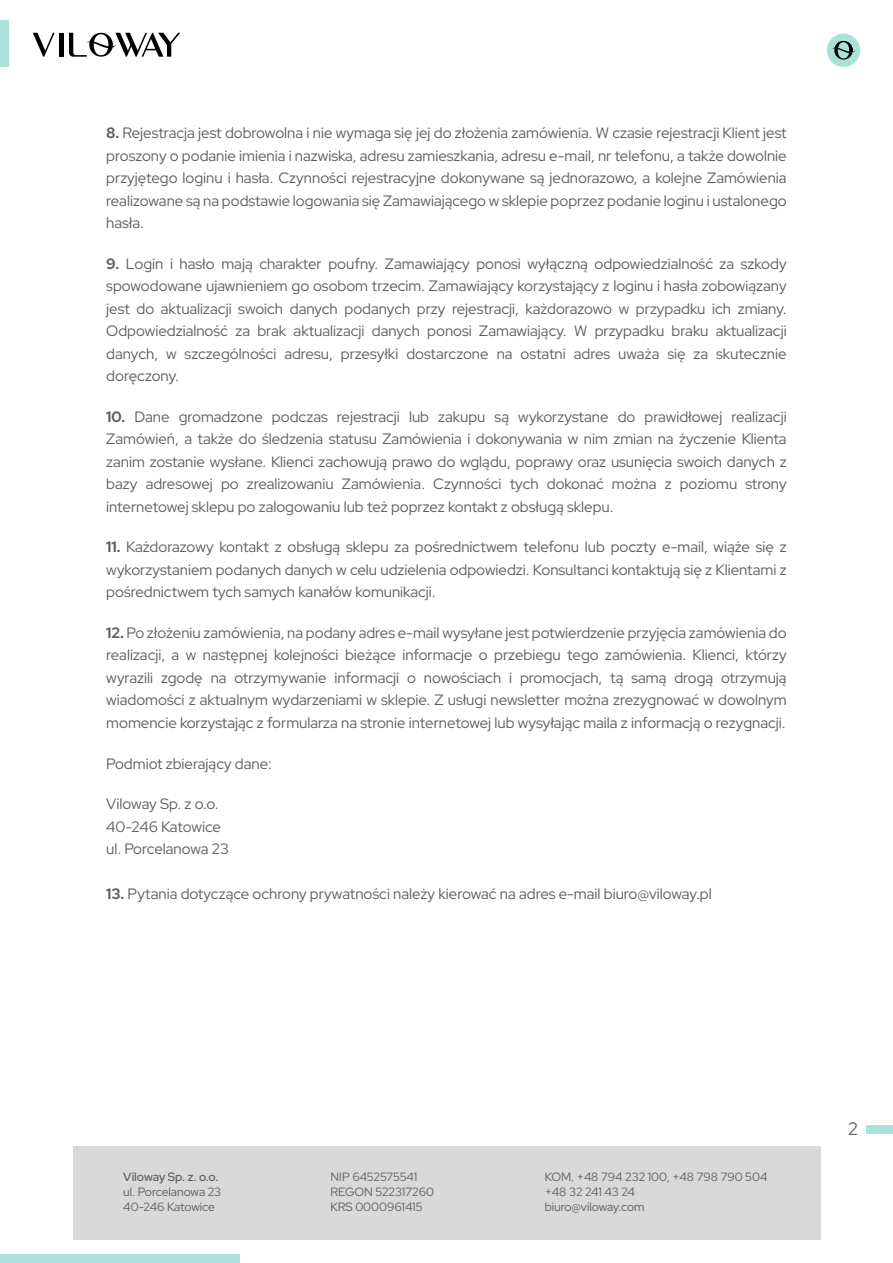
<style>
.page{position:relative;width:893px;height:1263px;background:#fff}
.page>*{position:absolute;margin:0;border:0;box-sizing:border-box;transform-origin:0 0}
.t1{font:18px "Red Hat Display";color:#5e5e5e}
.t2{font:15px/22.5px "Red Hat Display";color:#5e5e5e;text-align:justify}
.t3{font:12px/15px "Red Hat Display";color:#5e5e5e}
.t4{font:600 12px "Red Hat Display";color:#5e5e5e}
.s1{font-weight:700}
</style>
<div class="page">
<svg style="left:33px;top:33px;width:22px;height:24px"></svg>
<hr style="left:60px;top:33px;width:4px;height:24px;background:#000">
<svg style="left:69px;top:33px;width:111px;height:24px"></svg>
<div style="left:73px;top:1146px;width:747px;height:94px;background:#d9d9d9"></div>
<div style="left:827px;top:34px;width:33px;height:33px;background:#ace1d9;border-radius:50%"></div>
<svg style="left:832px;top:41px;width:23px;height:19px"></svg>
<div style="left:0;top:21px;width:9px;height:46px;background:#ace1d9"></div>
<div style="left:0;top:1254px;width:239px;height:9px;background:#ace1d9"></div>
<div style="left:867px;top:1125px;width:26px;height:8px;background:#ace1d9"></div>
<p class="t2" style="left:106px;top:122px;width:682px"><span class="s1">8.</span> Rejestracja jest dobrowolna i nie wymaga się jej do złożenia zamówienia. W czasie rejestracji Klient jest proszony o podanie imienia i nazwiska, adresu zamieszkania, adresu e-mail, nr telefonu, a także dowolnie przyjętego loginu i hasła. Czynności rejestracyjne dokonywane są jednorazowo, a kolejne Zamówienia realizowane są na podstawie logowania się Zamawiającego w sklepie poprzez podanie loginu i ustalonego hasła.</p>
<p class="t2" style="left:106px;top:252px;width:682px"><span class="s1">9.</span> Login i hasło mają charakter poufny. Zamawiający ponosi wyłączną odpowiedzialność za szkody spowodowane ujawnieniem go osobom trzecim. Zamawiający korzystający z loginu i hasła zobowiązany jest do aktualizacji swoich danych podanych przy rejestracji, każdorazowo w przypadku ich zmiany.<br>Odpowiedzialność za brak aktualizacji danych ponosi Zamawiający. W przypadku braku aktualizacji danych, w szczególności adresu, przesyłki dostarczone na ostatni adres uważa się za skutecznie doręczony.</p>
<p class="t2" style="left:106px;top:405px;width:682px"><span class="s1">10.</span> Dane gromadzone podczas rejestracji lub zakupu są wykorzystane do prawidłowej realizacji Zamówień, a także do śledzenia statusu Zamówienia i dokonywania w nim zmian na życzenie Klienta zanim zostanie wysłane. Klienci zachowują prawo do wglądu, poprawy oraz usunięcia swoich danych z bazy adresowej po zrealizowaniu Zamówienia. Czynności tych dokonać można z poziomu strony internetowej sklepu po zalogowaniu lub też poprzez kontakt z obsługą sklepu.</p>
<p class="t2" style="left:106px;top:536px;width:682px"><span class="s1">11.</span> Każdorazowy kontakt z obsługą sklepu za pośrednictwem telefonu lub poczty e-mail, wiąże się z wykorzystaniem podanych danych w celu udzielenia odpowiedzi. Konsultanci kontaktują się z Klientami z pośrednictwem tych samych kanałów komunikacji.</p>
<p class="t2" style="left:106px;top:621px;width:682px"><span class="s1">12.</span> Po złożeniu zamówienia, na podany adres e-mail wysyłane jest potwierdzenie przyjęcia zamówienia do realizacji, a w następnej kolejności bieżące informacje o przebiegu tego zamówienia. Klienci, którzy wyrazili zgodę na otrzymywanie informacji o nowościach i promocjach, tą samą drogą otrzymują wiadomości z aktualnym wydarzeniami w sklepie. Z usługi newsletter można zrezygnować w dowolnym momencie korzystając z formularza na stronie internetowej lub wysyłając maila z informacją o rezygnacji.</p>
<p class="t2" style="left:106px;top:752px;width:167px">Podmiot zbierający dane:</p>
<p class="t2" style="left:106px;top:792px;width:124px;text-align:left">Viloway Sp. z o.o.<br>40-246 Katowice ul. Porcelanowa 23</p>
<p class="t2" style="left:106px;top:882px;width:607px"><span class="s1">13.</span> Pytania dotyczące ochrony prywatności należy kierować na adres e-mail biuro@viloway.pl</p>
<p class="t4" style="left:123px;top:1169px;width:97px">Viloway Sp. z. o.o.</p>
<p class="t3" style="left:123px;top:1184px;width:99px">ul. Porcelanowa 23<br>40-246 Katowice</p>
<p class="t3" style="left:331px;top:1169px;width:105px">NIP 6452575541<br>REGON 522317260<br>KRS 0000961415</p>
<p class="t3" style="left:545px;top:1169px;width:224px">KOM. +48 794 232 100, +48 798 790 504 +48 32 241 43 24<br>biuro@viloway.com</p>
<p class="t1" style="left:848px;top:1117px;width:11px">2</p>
</div>
